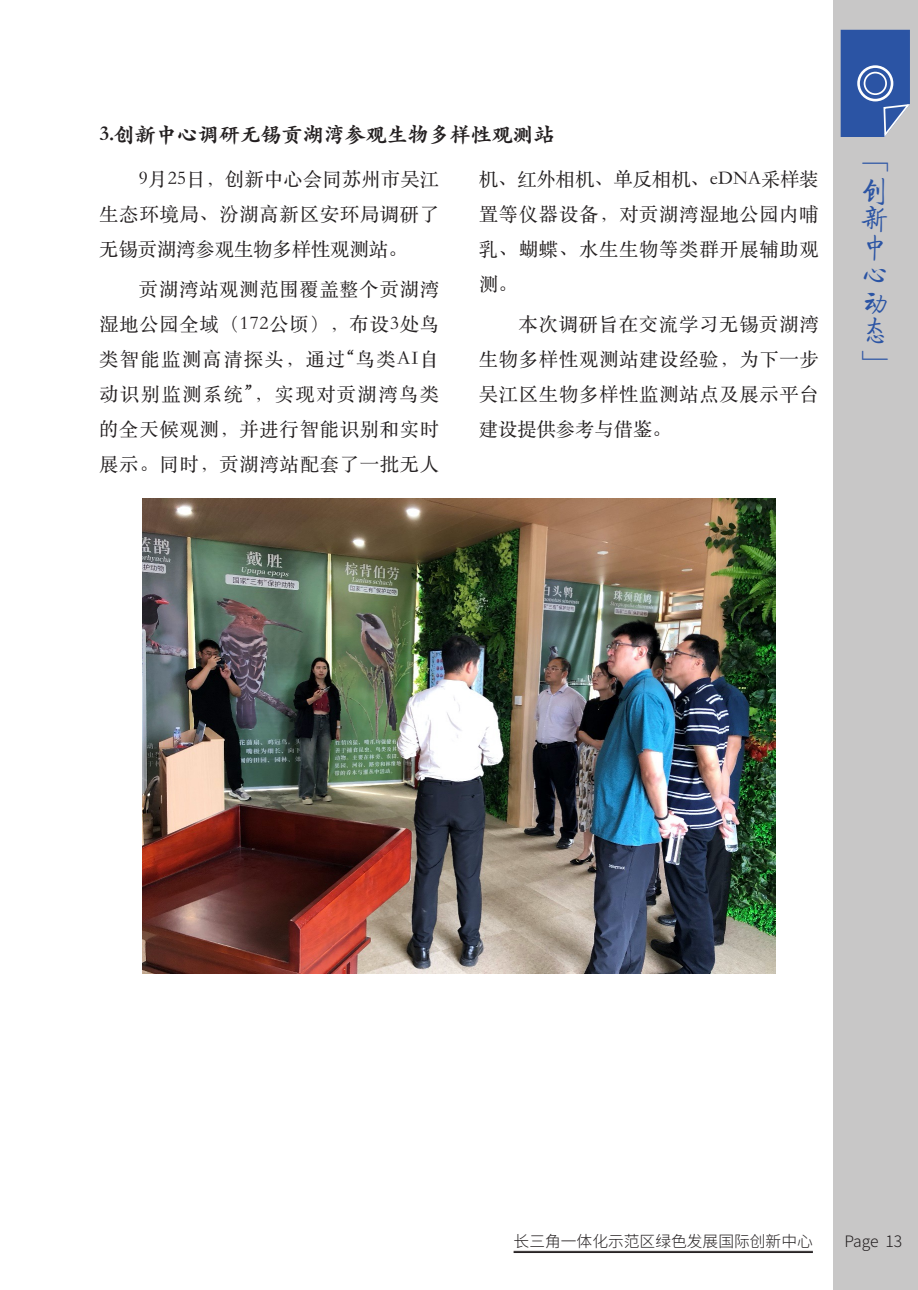
<style>
.page{position:relative;width:918px;height:1290px;background:#fff}
.page>*{position:absolute;margin:0;border:0;box-sizing:border-box;transform-origin:0 0}
.t1{font:28px/28px "FZQTJW GB1 0";color:#2b54a4}
.t2{font:900 21px "ST Kaiti SC";color:#231f20}
.t3{font:19.25px/35px "ST Songti SC Regular";letter-spacing:.04em;color:#231f20;text-align:justify}
.t4{font:300 15.75px "Source Han Sans CN";color:#231f20}
</style>
<div class="page">
<div style="left:833px;top:0;width:85px;height:1290px;background:#c8c7c7"></div>
<svg style="left:840px;top:30px;width:70px;height:107px;background:#3e62a9"></svg>
<div style="left:857px;top:65px;width:36px;height:36px;border:3px solid #fff;border-radius:50%"></div>
<div style="left:863px;top:72px;width:24px;height:23px;border:2px solid #fff;border-radius:50%"></div>
<hr style="left:513px;top:1251px;width:300px;height:1px;background:#231f20">
<hr style="left:513px;top:1252px;width:300px;height:1px;background:#231f20">
<img style="left:142px;top:499px;width:634px;height:474px">
<p class="t2" style="left:99px;top:121px;width:457px">3.创新中心调研无锡贡湖湾参观生物多样性观测站</p>
<p class="t3" style="left:99px;top:161px;width:341px;text-indent:40px">9月25日，创新中心会同苏州市吴江生态环境局、汾湖高新区安环局调研了无锡贡湖湾参观生物多样性观测站。</p>
<p class="t3" style="left:99px;top:271px;width:341px;text-indent:40px">贡湖湾站观测范围覆盖整个贡湖湾湿地公园全域（172公顷），布设3处鸟类智能监测高清探头，通过“鸟类AI自动识别监测系统”，实现对贡湖湾鸟类的全天候观测，并进行智能识别和实时展示。同时，贡湖湾站配套了一批无人</p>
<p class="t3" style="left:479px;top:161px;width:341px">机、红外相机、单反相机、eDNA采样装置等仪器设备，对贡湖湾湿地公园内哺乳、蝴蝶、水生生物等类群开展辅助观测。</p>
<p class="t3" style="left:479px;top:306px;width:341px;text-indent:40px">本次调研旨在交流学习无锡贡湖湾生物多样性观测站建设经验，为下一步吴江区生物多样性监测站点及展示平台建设提供参考与借鉴。</p>
<h1 class="t1" style="left:861px;top:152px;width:29px">「创新中心动态」</h1>
<p class="t4" style="left:513px;top:1232px;width:301px">长三角一体化示范区绿色发展国际创新中心</p>
<p class="t4" style="left:844px;top:1232px;width:59px">Page 13</p>
</div>
